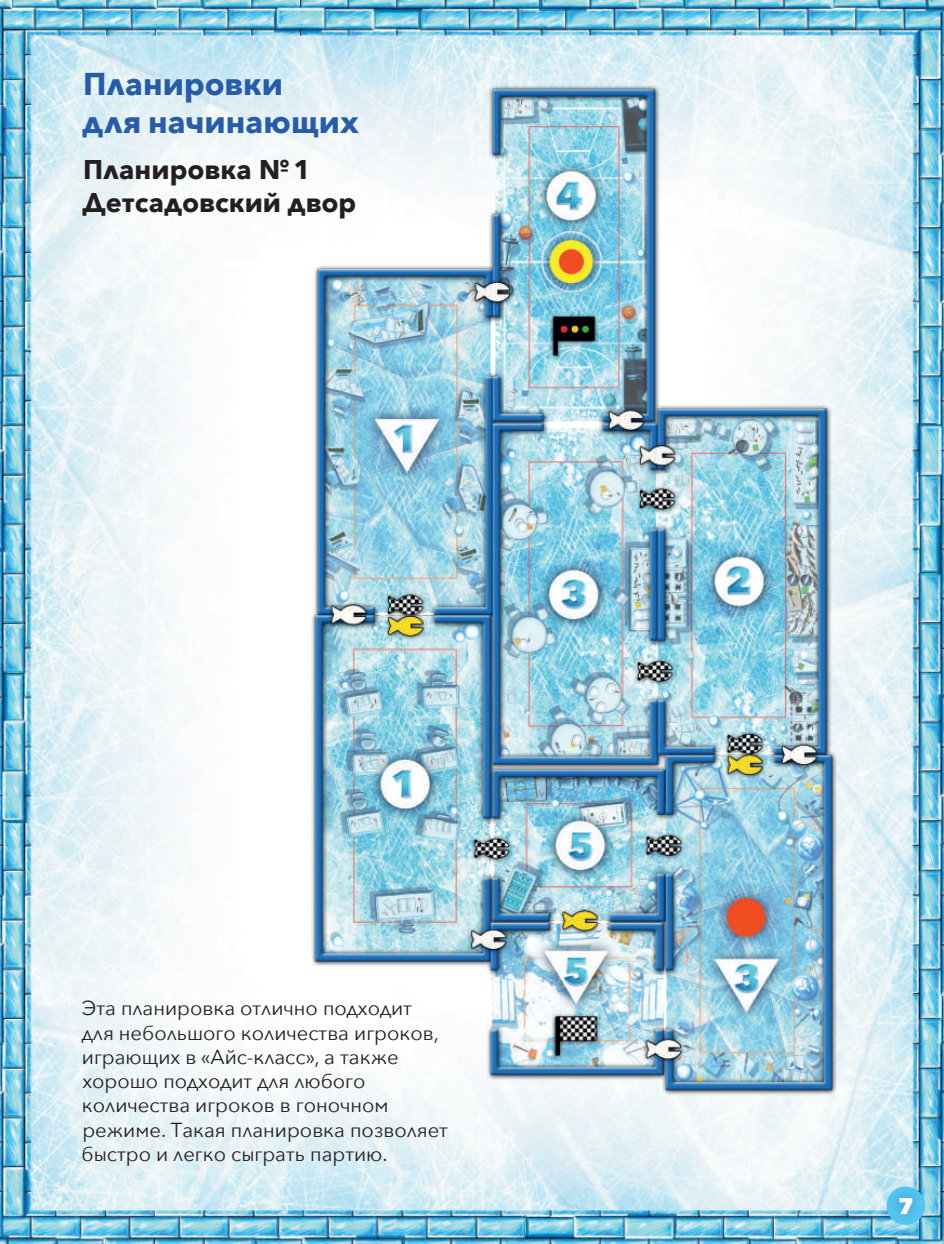
<style>
.page{position:relative;width:944px;height:1244px;background:#fff}
.page>*{position:absolute;margin:0;border:0;box-sizing:border-box;transform-origin:0 0}
.t1{font:700 31.5px/37.8px "Avenir Next";color:#275caa}
.t2{font:700 27px/32.4px "Avenir Next";color:#231f20}
.t3{font:800 22.5px "Avenir Next";color:#fff}
.t4{font:20.25px/24.3px "Avenir Next";color:#231f20}
</style>
<div class="page">
<img style="left:0;top:0;width:944px;height:1244px">
<img style="left:310px;top:85px;width:527px;height:1010px">
<div style="left:887px;top:1183px;width:39px;height:43px;background:#253f8e;opacity:.5"></div>
<h1 class="t1" style="left:83px;top:65px;width:278px">Планировки<br>для начинающих</h1>
<h2 class="t2" style="left:83px;top:153px;width:275px">Планировка № 1<br>Детсадовский двор</h2>
<p class="t4" style="left:82px;top:995px;width:368px">Эта планировка отлично подходит для небольшого количества игроков, играющих в «Айс-класс», а также хорошо подходит для любого количества игроков в гоночном режиме. Такая планировка позволяет быстро и легко сыграть партию.</p>
<p class="t3" style="left:898px;top:1192px;width:17px">7</p>
</div>
